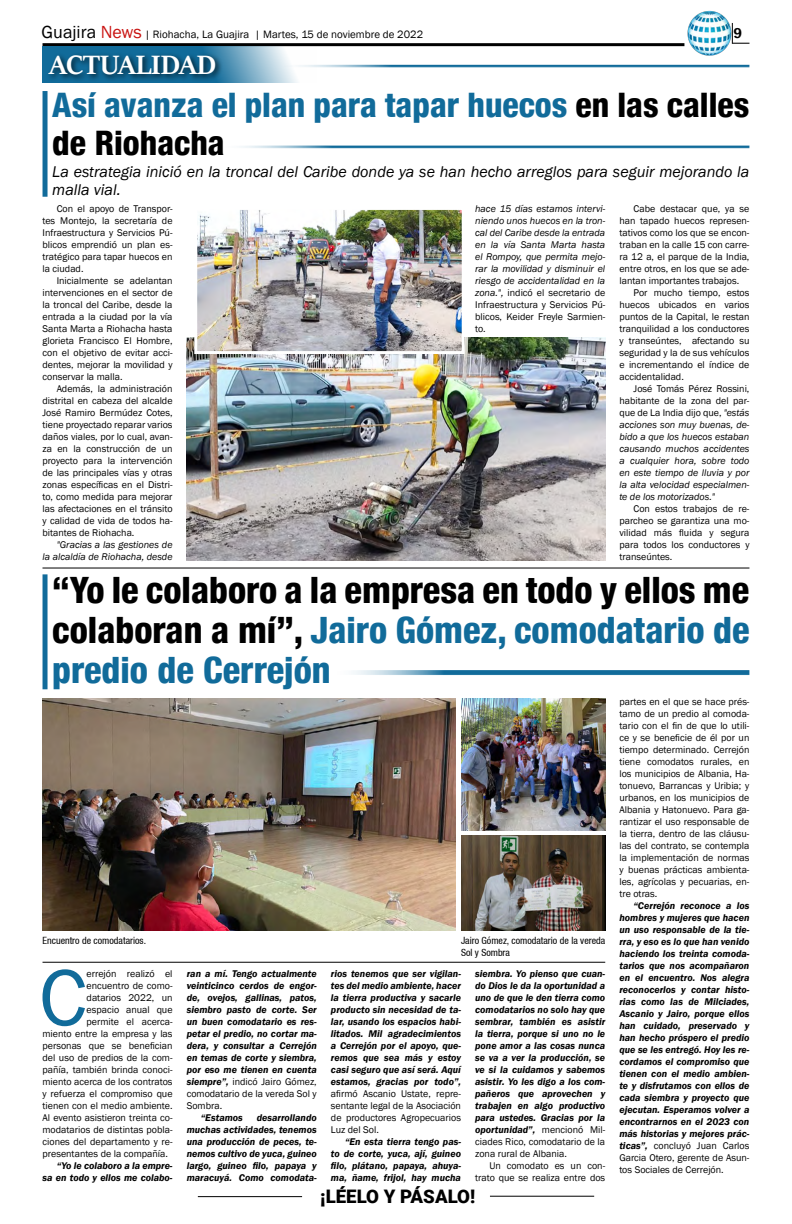
<style>
.page{position:relative;width:792px;height:1224px;background:#fff}
.page>*{position:absolute;margin:0;border:0;box-sizing:border-box;transform-origin:0 0}
.t1{font:82px "Franklin Gothic";color:#116b9a}
.t2{font:800 condensed 36.3px/40px "Helvetica 87";color:#000;text-align:justify}
.t3{font:800 condensed 33.8px/37.2px "Helvetica 87";color:#116b9a}
.t4{font:30px "Sitka Text";color:#fff}
.t5{font:900 18.7px "Roboto";color:#000}
.t6{font:italic 16px/18px "Franklin Gothic";color:#000}
.t7{font:600 14.7px "Franklin Gothic";color:#000}
.t8{font:11px "Franklin Gothic";color:#000}
.t9{font:10px/12px "Franklin Gothic";color:#000;text-align:justify}
.t10{font:italic 600 10px/12px "Franklin Gothic";color:#000;text-align:justify}
.t11{font:italic 10px/12px "Franklin Gothic";color:#000;text-align:justify}
.t12{font:condensed 10px/12px "Helvetica 57";color:#000}
.s1{font-size:18px}
.s2{font-size:18px;color:#c91311}
.s3{color:#000}
.s4{font-style:normal}
.s5{color:#116b9a}
.s6{font-weight:400;font-style:normal}
</style>
<div class="page">
<hr style="left:198px;top:1196px;width:104px;height:1px;background:#000">
<hr style="left:490px;top:1196px;width:104px;height:1px;background:#000">
<hr style="left:43px;top:43px;width:641px;height:3px;background:#000">
<img style="left:687px;top:10px;width:45px;height:46px">
<svg style="left:732px;top:23px;width:17px;height:21px"></svg>
<svg style="left:43px;top:46px;width:274px;height:37px"></svg>
<div style="left:46px;top:52px;width:177px;height:30px;background:#000;opacity:.75"></div>
<hr style="left:278px;top:65px;width:471px;height:3px;background:#116b9a">
<hr style="left:219px;top:146px;width:530px;height:3px;background:#116b9a">
<svg style="left:353px;top:670px;width:396px;height:5px;background:#3983aa"></svg>
<div style="left:43px;top:574px;width:5px;height:115px;background:#116b9a"></div>
<div style="left:43px;top:91px;width:5px;height:106px;background:#116b9a"></div>
<img style="left:43px;top:698px;width:413px;height:232px">
<img style="left:462px;top:698px;width:143px;height:133px">
<img style="left:462px;top:835px;width:143px;height:95px">
<hr style="left:42px;top:568px;width:707px;height:1px;background:#000">
<hr style="left:43px;top:962px;width:562px;height:1px;background:#000">
<img style="left:187px;top:338px;width:418px;height:222px">
<img style="left:198px;top:211px;width:263px;height:139px">
<div style="left:194px;top:207px;width:271px;height:147px;border:3px solid #fff"></div>
<p class="t8" style="left:42px;top:28px;width:383px"><span class="s1">Guajira</span> <span class="s2">News</span> | Riohacha, La Guajira | Martes, 15 de noviembre de 2022</p>
<h3 class="t7" style="left:733px;top:24px;width:10px">9</h3>
<h3 class="t4" style="left:49px;top:43px;width:168px">ACTUALIDAD</h3>
<h3 class="t3" style="left:52px;top:86px;width:699px">Así avanza el plan para tapar huecos <span class="s3">en las calles de Riohacha</span></h3>
<h3 class="t6" style="left:52px;top:163px;width:699px">La estrategia inició en la troncal del Caribe donde ya se han hecho arreglos para seguir mejorando la malla vial.</h3>
<p class="t9" style="left:43px;top:203px;width:132px;text-indent:14px">Con el apoyo de Transpor&shy;tes Montejo, la secretaría de Infraestructura y Servicios Pú&shy;blicos emprendió un plan es&shy;tratégico para tapar huecos en la ciudad.</p>
<p class="t9" style="left:43px;top:275px;width:132px;text-indent:14px">Inicialmente se adelantan intervenciones en el sector de la troncal del Caribe, desde la entrada a la ciudad por la vía Santa Marta a Riohacha hasta glorieta Francisco El Hombre, con el objetivo de evitar acci&shy;dentes, mejorar la movilidad y conservar la malla.</p>
<p class="t9" style="left:43px;top:383px;width:132px;text-indent:14px">Además, la administración distrital en cabeza del alcalde José Ramiro Bermúdez Cotes, tiene proyectado reparar varios daños viales, por lo cual, avan&shy;za en la construcción de un proyecto para la intervención de las principales vías y otras zonas específicas en el Distri&shy;to, como medida para mejorar las afectaciones en el tránsito y calidad de vida de todos ha&shy;bitantes de Riohacha.</p>
<p class="t11" style="left:43px;top:539px;width:132px;text-align:right">"Gracias a las gestiones de<br>la alcaldía de Riohacha, desde</p>
<p class="t11" style="left:475px;top:203px;width:132px">hace 15 días estamos intervi&shy;niendo unos huecos en la tron&shy;cal del Caribe desde la entrada en la vía Santa Marta hasta el Rompoy, que permita mejo&shy;rar la movilidad y disminuir el riesgo de accidentalidad en la zona.", <span class="s4">indicó el secretario de Infraestructura y Servicios Pú&shy;blicos, Keider Freyle Sarmien&shy;to.</span></p>
<p class="t9" style="left:619px;top:203px;width:132px;text-indent:14px">Cabe destacar que, ya se han tapado huecos represen&shy;tativos como los que se encon&shy;traban en la calle 15 con carre&shy;ra 12 a, el parque de la India, entre otros, en los que se ade&shy;lantan importantes trabajos.</p>
<p class="t9" style="left:619px;top:287px;width:132px;text-indent:14px">Por mucho tiempo, estos huecos ubicados en varios puntos de la Capital, le restan tranquilidad a los conductores y transeúntes, afectando su seguridad y la de sus vehículos e incrementando el índice de accidentalidad.</p>
<p class="t11" style="left:619px;top:383px;width:132px;text-indent:14px"><span class="s4">José Tomás Pérez Rossini, habitante de la zona del par&shy;que de La India dijo que,</span> "estás acciones son muy buenas, de&shy;bido a que los huecos estaban causando muchos accidentes a cualquier hora, sobre todo en este tiempo de lluvia y por la alta velocidad especialmen&shy;te de los motorizados."</p>
<p class="t9" style="left:619px;top:503px;width:132px;text-indent:14px">Con estos trabajos de re&shy;parcheo se garantiza una mo&shy;vilidad más fluida y segura para todos los conductores y transeúntes.</p>
<h2 class="t2" style="left:52px;top:569px;width:699px">“Yo le colaboro a la empresa en todo y ellos me colaboran a mí”, <span class="s5">Jairo Gómez, comodatario de predio de Cerrejón</span></h2>
<p class="t12" style="left:43px;top:934px;width:105px">Encuentro de comodatarios.</p>
<p class="t12" style="left:461px;top:934px;width:146px">Jairo Gómez, comodatario de la vereda<br>Sol y Sombra</p>
<h1 class="t1" style="left:39px;top:947px;width:49px">C</h1>
<p class="t9" style="left:87px;top:968px;width:87px">errejón realizó el</p>
<p class="t9" style="left:87px;top:980px;width:87px">encuentro de como-</p>
<p class="t9" style="left:87px;top:992px;width:87px">datarios 2022, un</p>
<p class="t9" style="left:87px;top:1004px;width:87px">espacio anual que</p>
<p class="t9" style="left:87px;top:1016px;width:87px">permite el acerca-</p>
<p class="t9" style="left:43px;top:1028px;width:132px">miento entre la empresa y las</p>
<p class="t9" style="left:43px;top:1040px;width:132px">personas que se benefician</p>
<p class="t9" style="left:43px;top:1052px;width:132px">del uso de predios de la com-</p>
<p class="t9" style="left:43px;top:1064px;width:132px">pañía, también brinda conoci-</p>
<p class="t9" style="left:43px;top:1076px;width:132px">miento acerca de los contratos</p>
<p class="t9" style="left:43px;top:1088px;width:132px">y refuerza el compromiso que</p>
<p class="t9" style="left:43px;top:1100px;width:132px">tienen con el medio ambiente.</p>
<p class="t9" style="left:43px;top:1112px;width:132px">Al evento asistieron treinta co-</p>
<p class="t9" style="left:43px;top:1124px;width:132px">modatarios de distintas pobla-</p>
<p class="t9" style="left:43px;top:1136px;width:132px">ciones del departamento y re-</p>
<p class="t9" style="left:43px;top:1148px;width:127px">presentantes de la compañía.</p>
<p class="t10" style="left:43px;top:1160px;width:132px;text-align:right">“Yo le colaboro a la empre-<br>sa en todo y ellos me colabo-</p>
<p class="t10" style="left:187px;top:968px;width:132px">ran a mí. Tengo actualmente veinticinco cerdos de engor&shy;de, ovejos, gallinas, patos, siembro pasto de corte. Ser un buen comodatario es res&shy;petar el predio, no cortar ma&shy;dera, y consultar a Cerrejón en temas de corte y siembra, por eso me tienen en cuenta siempre”, <span class="s6">indicó Jairo Gómez, comodatario de la vereda Sol y Sombra.</span></p>
<p class="t10" style="left:201px;top:1112px;width:44px">“Estamos</p>
<p class="t10" style="left:187px;top:1112px;width:132px;text-indent:70px">desarrollando muchas actividades, tenemos una producción de peces, te&shy;nemos cultivo de yuca, guineo largo, guineo filo, papaya y maracuyá. Como comodata-</p>
<p class="t10" style="left:331px;top:968px;width:132px">rios tenemos que ser vigilan&shy;tes del medio ambiente, hacer la tierra productiva y sacarle producto sin necesidad de ta&shy;lar, usando los espacios habi&shy;litados. Mil agradecimientos a Cerrejón por el apoyo, que&shy;remos que sea más y estoy casi seguro que así será. Aquí estamos, gracias por todo”,</p>
<p class="t9" style="left:331px;top:1088px;width:132px">afirmó Ascanio Ustate, repre&shy;sentante legal de la Asociación de productores Agropecuarios Luz del Sol.</p>
<p class="t10" style="left:331px;top:1136px;width:132px;text-indent:14px">“En esta tierra tengo pas&shy;to de corte, yuca, ají, guineo filo, plátano, papaya, ahuya&shy;ma, ñame, frijol, hay mucha</p>
<p class="t10" style="left:475px;top:968px;width:132px">siembra. Yo pienso que cuan&shy;do Dios le da la oportunidad a uno de que le den tierra como comodatarios no solo hay que sembrar, también es asistir la tierra, porque si uno no le pone amor a las cosas nunca se va a ver la producción, se ve si la cuidamos y sabemos asistir. Yo les digo a los com&shy;pañeros que aprovechen y trabajen en algo productivo para ustedes. Gracias por la oportunidad”, <span class="s6">mencionó Mil&shy;ciades Rico, comodatario de la zona rural de Albania.</span></p>
<p class="t9" style="left:475px;top:1160px;width:132px;text-align:right">Un comodato es un con&shy;trato que se realiza entre dos</p>
<h3 class="t5" style="left:320px;top:1184px;width:157px">¡LÉELO Y PÁSALO!</h3>
<p class="t9" style="left:619px;top:696px;width:132px">partes en el que se hace prés&shy;tamo de un predio al comoda&shy;tario con el fin de que lo utili&shy;ce y se beneficie de él por un tiempo determinado. Cerrejón tiene comodatos rurales, en los municipios de Albania, Ha&shy;tonuevo, Barrancas y Uribia; y urbanos, en los municipios de Albania y Hatonuevo. Para ga&shy;rantizar el uso responsable de la tierra, dentro de las cláusu&shy;las del contrato, se contempla la implementación de normas y buenas prácticas ambienta&shy;les, agrícolas y pecuarias, en&shy;tre otras.</p>
<p class="t10" style="left:619px;top:900px;width:132px;text-indent:14px">“Cerrejón reconoce a los hombres y mujeres que hacen un uso responsable de la tie&shy;rra, y eso es lo que han venido haciendo los treinta comoda&shy;tarios que nos acompañaron en el encuentro. Nos alegra reconocerlos y contar histo&shy;rias como las de Milciades, Ascanio y Jairo, porque ellos han cuidado, preservado y han hecho próspero el predio que se les entregó. Hoy les re&shy;cordamos el compromiso que tienen con el medio ambien&shy;te y disfrutamos con ellos de cada siembra y proyecto que ejecutan. Esperamos volver a encontrarnos en el 2023 con más historias y mejores prác&shy;ticas”, <span class="s6">concluyó Juan Carlos Garcia Otero, gerente de Asun&shy;tos Sociales de Cerrejón.</span></p>
</div>
